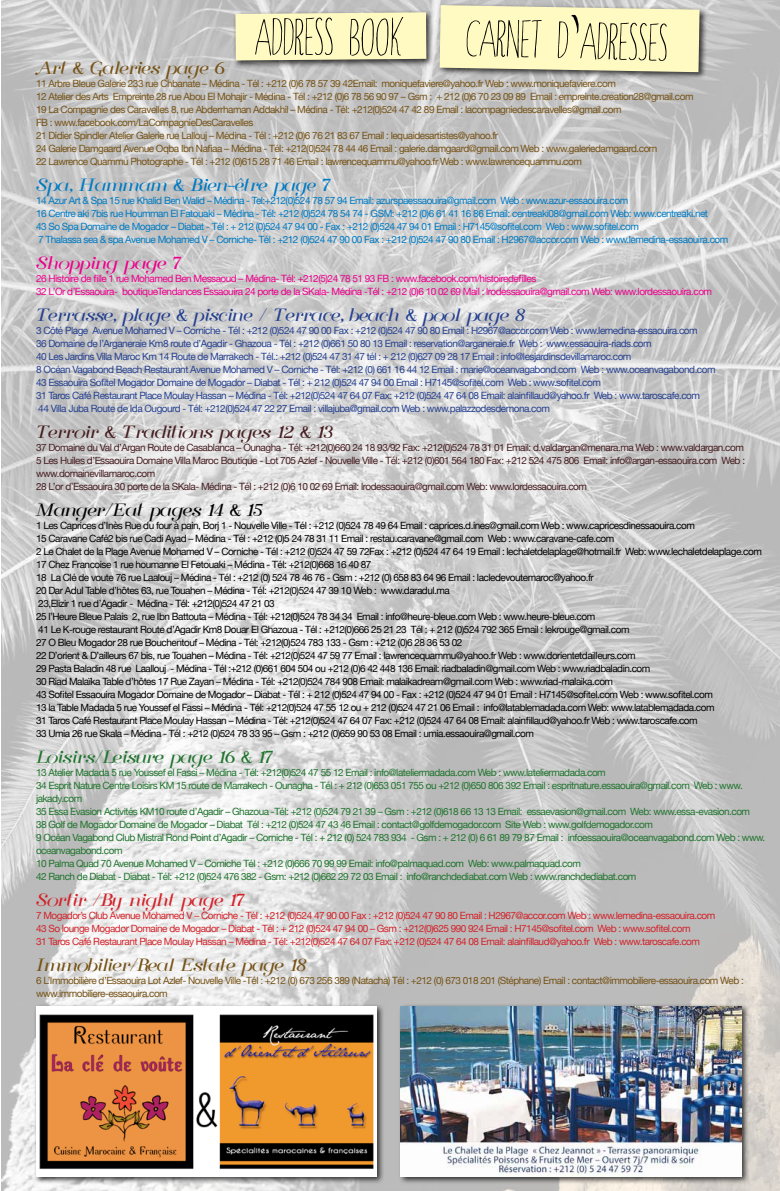
<style>
.page{position:relative;width:780px;height:1191px;background:#fff}
.page>*{position:absolute;margin:0;border:0;box-sizing:border-box;transform-origin:0 0}
.t1{font:62px "Windsor Hand";color:#000}
.t2{font:18px "Florence";letter-spacing:-.05em;color:#25408f}
.t3{font:18px "Florence";letter-spacing:-.05em;color:#765317}
.t4{font:18px "Florence";letter-spacing:-.05em;color:#471e21}
.t5{font:18px "Florence";letter-spacing:-.05em;color:#007ac2}
.t6{font:18px "Florence";letter-spacing:-.05em;color:#20742e}
.t7{font:18px "Florence";letter-spacing:-.05em;color:#000}
.t8{font:18px "Florence";letter-spacing:-.05em;color:#d2232a}
.t9{font:18px "Florence";letter-spacing:-.05em;color:#ec008c}
.t10{font:10px/13px "Helvetica Neue";letter-spacing:-.05em;color:#000}
.t11{font:10px/13px "Helvetica Neue";letter-spacing:-.05em;color:#765317}
.t12{font:10px/13px "Helvetica Neue";letter-spacing:-.05em;color:#20742e}
.t13{font:10px/13px "Helvetica Neue";letter-spacing:-.05em;color:#25408f}
.t14{font:10px/13px "Helvetica Neue";letter-spacing:-.05em;color:#007ac2}
.t15{font:10px/13px "Helvetica Neue";letter-spacing:-.05em;color:#471e21}
.t16{font:10px/13px "Helvetica Neue";letter-spacing:-.05em;color:#d2232a}
.t17{font:10px/13px "Helvetica Neue";letter-spacing:-.05em;color:#ec008c}
.s1{font-family:"Moi Non Plus"}
</style>
<div class="page">
<img style="left:1px;top:0;width:779px;height:1191px">
<div style="left:437px;top:2px;width:270px;height:78px;background:#000;opacity:.75"></div>
<svg style="left:439px;top:5px;width:260px;height:67px;background:#f6f2be"></svg>
<div style="left:233px;top:10px;width:201px;height:59px;background:#000;opacity:.75"></div>
<div style="left:235px;top:12px;width:191px;height:48px;background:#fffac2"></div>
<div style="left:33px;top:1003px;width:351px;height:181px;background:#000;opacity:.75"></div>
<img style="left:36px;top:1006px;width:340px;height:170px">
<div style="left:398px;top:1003px;width:351px;height:181px;background:#000;opacity:.75"></div>
<img style="left:401px;top:1006px;width:340px;height:170px">
<h1 class="t1" style="left:254px;top:-3px;width:151px">ADDRESS BOOK</h1>
<h1 class="t1" style="left:467px;top:-3px;width:204px;rotate:2deg">CARNET D<span class="s1">’</span>ADRESSES</h1>
<h2 class="t3" style="left:36px;top:57px;width:190px">Art &amp; Galeries page 6</h2>
<p class="t11" style="left:36px;top:76px;width:659px">11 Arbre Bleue Galerie 233 rue Chbanate – Médina - Tél : +212 (0)6 78 57 39 42Email: moniquefaviere@yahoo.fr Web : www.moniquefaviere.com<br>12 Atelier des Arts Empreinte 28 rue Abou El Mohajir - Médina - Tél : +212 (0)6 78 56 90 97 – Gsm : + 212 (0)6 70 23 09 89 Email : empreinte.creation28@gmail.com 19 La Compagnie des Caravelles 8, rue Abderrhaman Addakhil – Médina - Tél: +212(0)524 47 42 89 Email : lacompagniedescaravelles@gmail.com<br>FB : www.facebook.com/LaCompagnieDesCaravelles<br>21 Didier Spindler Atelier Galerie rue Lallouj – Médina - Tél : +212 (0)6 76 21 83 67 Email : lequaidesartistes@yahoo.fr<br>24 Galerie Damgaard Avenue Oqba Ibn Nafiaa – Médina - Tél: +212(0)524 78 44 46 Email : galerie.damgaard@gmail.com Web : www.galeriedamgaard.com<br>22 Lawrence Quammu Photographe - Tél : +212 (0)615 28 71 46 Email : lawrencequammu@yahoo.fr Web : www.lawrencequammu.com</p>
<h2 class="t5" style="left:36px;top:174px;width:297px">Spa, Hammam &amp; Bien-être page 7</h2>
<p class="t14" style="left:36px;top:193px;width:693px">14 Azur Art &amp; Spa 15 rue Khalid Ben Walid – Médina - Tel:+212(0)524 78 57 94 Email: azurspaessaouira@gmail.com Web : www.azur-essaouira.com<br>16 Centre aki 7bis rue Houmman El Fatouaki – Médina - Tél: +212 (0)524 78 54 74 - GSM: +212 (0)6 61 41 16 86 Email: centreaki08@gmail.com Web: www.centreaki.net<br>43 So Spa Domaine de Mogador – Diabat - Tél : + 212 (0)524 47 94 00 - Fax : +212 (0)524 47 94 01 Email : H7145@sofitel.com Web : www.sofitel.com<br>7 Thalassa sea &amp; spa Avenue Mohamed V – Corniche- Tél : +212 (0)524 47 90 00 Fax : +212 (0)524 47 90 80 Email : H2967@accor.com Web : www.lemedina-essaouira.com</p>
<h2 class="t9" style="left:36px;top:252px;width:147px">Shopping page 7</h2>
<p class="t17" style="left:36px;top:271px;width:677px">26 Histoire de fille 1 rue Mohamed Ben Messaoud – Médina- Tél: +212(5)24 78 51 93 FB : www.facebook.com/histoiredefilles<br>32 L’Or d’Essaouira- boutiqueTendances Essaouira 24 porte de la SKala- Médina -Tél : +212 (0)6 10 02 69 Mail : lrodessaouira@gmail.com Web: www.lordessaouira.com</p>
<h2 class="t2" style="left:36px;top:304px;width:491px">Terrasse, plage &amp; piscine / Terrace, beach &amp; pool page 8</h2>
<p class="t13" style="left:36px;top:323px;width:681px">3 Côté Plage Avenue Mohamed V – Corniche - Tél : +212 (0)524 47 90 00 Fax : +212 (0)524 47 90 80 Email : H2967@accor.com Web : www.lemedina-essaouira.com<br>36 Domaine de l’Arganeraie Km8 route d’Agadir - Ghazoua - Tél : +212 (0)661 50 80 13 Email : reservation@arganeraie.fr Web : www.essaouira-riads.com<br>40 Les Jardins Villa Maroc Km 14 Route de Marrakech - Tél.: +212 (0)524 47 31 47 tél : + 212 (0)627 09 28 17 Email : info@lesjardinsdevillamaroc.com<br>8 Océan Vagabond Beach Restaurant Avenue Mohamed V – Corniche - Tél: +212 (0) 661 16 44 12 Email : marie@oceanvagabond.com Web : www.oceanvagabond.com 43 Essaouira Sofitel Mogador Domaine de Mogador – Diabat - Tél : + 212 (0)524 47 94 00 Email : H7145@sofitel.com Web : www.sofitel.com<br>31 Taros Café Restaurant Place Moulay Hassan – Médina - Tél: +212(0)524 47 64 07 Fax: +212 (0)524 47 64 08 Email: alainfillaud@yahoo.fr Web : www.taroscafe.com<br>44 Villa Juba Route de Ida Ougourd - Tél: +212(0)524 47 22 27 Email : villajuba@gmail.com Web : www.palazzodesdemona.com</p>
<h2 class="t4" style="left:36px;top:421px;width:299px">Terroir &amp; Traditions pages 12 &amp; 13</h2>
<p class="t15" style="left:36px;top:440px;width:710px">37 Domaine du Val d’Argan Route de Casablanca – Ounagha - Tél: +212(0)660 24 18 93/92 Fax: +212(0)524 78 31 01 Email: d.valdargan@menara.ma Web : www.valdargan.com 5 Les Huiles d’Essaouira Domaine Villa Maroc Boutique - Lot 705 Azlef - Nouvelle Ville - Tél: +212 (0)601 564 180 Fax: +212 524 475 806 Email: info@argan-essaouira.com Web : www.domainevillamaroc.com<br>28 L’or d’Essaouira 30 porte de la SKala- Médina - Tél : +212 (0)6 10 02 69 Email: lrodessaouira@gmail.com Web: www.lordessaouira.com</p>
<h2 class="t7" style="left:36px;top:499px;width:229px">Manger/Eat pages 14 &amp; 15</h2>
<p class="t10" style="left:36px;top:518px;width:727px">1 Les Caprices d’Inès Rue du four à pain, Borj 1 - Nouvelle Ville - Tél : +212 (0)524 78 49 64 Email : caprices.d.ines@gmail.com Web : www.capricesdinessaouira.com<br>15 Caravane Café2 bis rue Cadi Ayad – Médina - Tél : +212 (0)5 24 78 31 11 Email : restau.caravane@gmail.com Web : www.caravane-cafe.com<br>2 Le Chalet de la Plage Avenue Mohamed V – Corniche - Tél : +212 (0)524 47 59 72Fax : +212 (0)524 47 64 19 Email : lechaletdelaplage@hotmail.fr Web: www.lechaletdelaplage.com 17 Chez Francoise 1 rue houmanne El Fetouaki – Médina - Tél: +212(0)668 16 40 87<br>18 La Clé de voute 76 rue Laalouj – Médina - Tél : +212 (0) 524 78 46 76 - Gsm : +212 (0) 658 83 64 96 Email : lacledevoutemaroc@yahoo.fr<br>20 Dar Adul Table d’hôtes 63, rue Touahen – Médina - Tél: +212(0)524 47 39 10 Web : www.daradul.ma<br>23,Elizir 1 rue d’Agadir - Médina - Tél: +212(0)524 47 21 03<br>25 l’Heure Bleue Palais 2, rue Ibn Battouta – Médina - Tél: +212(0)524 78 34 34 Email : info@heure-bleue.com Web : www.heure-bleue.com<br>41 Le K-rouge restaurant Route d’Agadir Km8 Douar El Ghazoua - Tél : +212(0)666 25 21 23 Tél : + 212 (0)524 792 365 Email : lekrouge@gmail.com<br>27 O Bleu Mogador 28 rue Bouchentouf – Médina - Tél: +212(0)524 783 133 - Gsm : +212 (0)6 28 36 53 02<br>22 D’orient &amp; D’ailleurs 67 bis, rue Touahen – Médina - Tél: +212(0)524 47 59 77 Email : lawrencequammu@yahoo.fr Web : www.dorientetdailleurs.com<br>29 Pasta Baladin 48 rue Laallouj - Médina - Tél :+212 (0)661 604 504 ou +212 (0)6 42 448 136 Email: riadbaladin@gmail.com Web : www.riadbaladin.com<br>30 Riad Malaïka Table d’hôtes 17 Rue Zayan – Médina - Tél: +212(0)524 784 908 Email: malaikadream@gmail.com Web : www.riad-malaika.com<br>43 Sofitel Essaouira Mogador Domaine de Mogador – Diabat - Tél : + 212 (0)524 47 94 00 - Fax : +212 (0)524 47 94 01 Email : H7145@sofitel.com Web : www.sofitel.com<br>13 la Table Madada 5 rue Youssef el Fassi – Médina - Tél: +212(0)524 47 55 12 ou + 212 (0)524 47 21 06 Email : info@latablemadada.com Web: www.latablemadada.com<br>31 Taros Café Restaurant Place Moulay Hassan – Médina - Tél: +212(0)524 47 64 07 Fax: +212 (0)524 47 64 08 Email: alainfillaud@yahoo.fr Web : www.taroscafe.com<br>33 Umia 26 rue Skala – Médina - Tél : +212 (0)524 78 33 95 – Gsm : +212 (0)659 90 53 08 Email : umia.essaouira@gmail.com</p>
<h2 class="t6" style="left:36px;top:746px;width:239px">Loisirs/Leisure page 16 &amp; 17</h2>
<p class="t12" style="left:36px;top:765px;width:730px">13 Atelier Madada 5 rue Youssef el Fassi – Médina - Tél: +212(0)524 47 55 12 Email : info@lateliermadada.com Web : www.lateliermadada.com<br>34 Esprit Nature Centre Loisirs KM 15 route de Marrakech - Ounagha - Tél : + 212 (0)653 051 755 ou +212 (0)650 806 392 Email : espritnature.essaouira@gmail.com Web : www. jakady.com<br>35 Essa Evasion Activités KM10 route d’Agadir – Ghazoua -Tél: +212 (0)524 79 21 39 – Gsm : +212 (0)618 66 13 13 Email: essaevasion@gmail.com Web: www.essa-evasion.com<br>38 Golf de Mogador Domaine de Mogador – Diabat Tél : +212 (0)524 47 43 46 Email : contact@golfdemogador.com Site Web : www.golfdemogador.com<br>9 Océan Vagabond Club Mistral Rond Point d’Agadir – Corniche - Tél : + 212 (0) 524 783 934 - Gsm : + 212 (0) 6 61 89 79 87 Email : infoessaouira@oceanvagabond.com Web : www. oceanvagabond.com<br>10 Palma Quad 70 Avenue Mohamed V – Corniche Tél : +212 (0)666 70 99 99 Email: info@palmaquad.com Web: www.palmaquad.com<br>42 Ranch de Diabat - Diabat - Tél: +212 (0)524 476 382 - Gsm: +212 (0)662 29 72 03 Email : info@ranchdediabat.com Web : www.ranchdediabat.com</p>
<h2 class="t8" style="left:36px;top:889px;width:210px">Sortir /By night page 17</h2>
<p class="t16" style="left:36px;top:908px;width:680px">7 Mogador’s Club Avenue Mohamed V – Corniche - Tél : +212 (0)524 47 90 00 Fax : +212 (0)524 47 90 80 Email : H2967@accor.com Web : www.lemedina-essaouira.com<br>43 So lounge Mogador Domaine de Mogador – Diabat - Tél : + 212 (0)524 47 94 00 – Gsm : +212(0)625 990 924 Email : H7145@sofitel.com Web : www.sofitel.com<br>31 Taros Café Restaurant Place Moulay Hassan – Médina - Tél: +212(0)524 47 64 07 Fax: +212 (0)524 47 64 08 Email: alainfillaud@yahoo.fr Web : www.taroscafe.com</p>
<h2 class="t3" style="left:36px;top:954px;width:272px">Immobilier/Real Estate page 18</h2>
<p class="t11" style="left:36px;top:973px;width:709px">6 L’Immobilière d’Essaouira Lot Azlef- Nouvelle Ville -Tél : +212 (0) 673 256 389 (Natacha) Tél : +212 (0) 673 018 201 (Stéphane) Email : contact@immobiliere-essaouira.com Web : www.immobiliere-essaouira.com</p>
</div>
